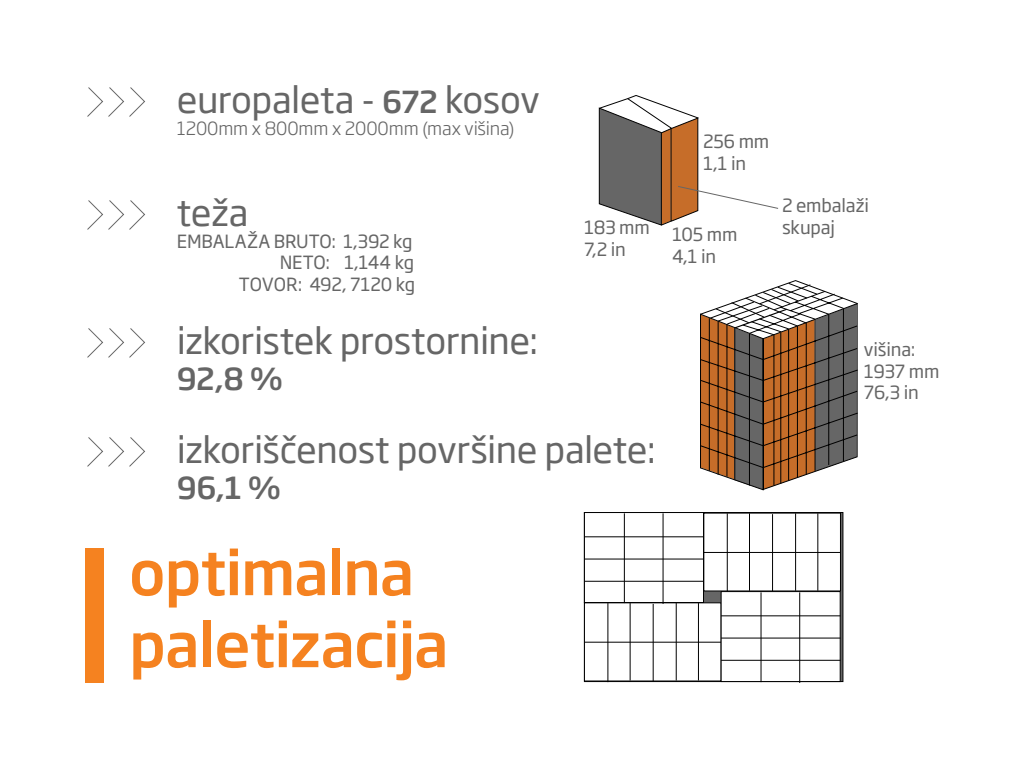
<style>
.page{position:relative;width:1024px;height:768px;background:#fff}
.page>*{position:absolute;margin:0;border:0;box-sizing:border-box;transform-origin:0 0}
.t1{font:500 60px "Soho Gothic Pro";letter-spacing:-.02em;color:#f58220}
.t2{font:36px "Soho Gothic Pro";letter-spacing:-.015em;color:#666}
.t3{font:500 30px "Soho Gothic Pro";color:#666}
.t4{font:18px "Soho Gothic Pro";letter-spacing:-.01em;color:#666}
.t5{font:300 18px "Soho Gothic Pro";letter-spacing:-.01em;color:#666}
.s1{font-weight:500;font-size:30px}
</style>
<div class="page">
<div style="left:85px;top:548px;width:19px;height:135px;background:#f58220"></div>
<svg style="left:87px;top:87px;width:58px;height:30px"></svg>
<svg style="left:87px;top:200px;width:58px;height:30px"></svg>
<svg style="left:87px;top:328px;width:58px;height:30px"></svg>
<svg style="left:87px;top:437px;width:58px;height:30px"></svg>
<div style="left:584px;top:602px;width:138px;height:79px;background:#fff;border:1px solid #000"></div>
<hr style="left:584px;top:642px;width:137px;height:1px;background:#000">
<hr style="left:607px;top:603px;width:1px;height:79px;background:#000">
<hr style="left:630px;top:603px;width:1px;height:77px;background:#000">
<hr style="left:653px;top:604px;width:1px;height:77px;background:#000">
<hr style="left:676px;top:603px;width:1px;height:77px;background:#000">
<hr style="left:698px;top:603px;width:1px;height:77px;background:#000">
<hr style="left:704px;top:552px;width:136px;height:1px;background:#000">
<hr style="left:727px;top:513px;width:1px;height:79px;background:#000">
<hr style="left:749px;top:513px;width:1px;height:78px;background:#000">
<hr style="left:772px;top:514px;width:1px;height:78px;background:#000">
<hr style="left:795px;top:513px;width:1px;height:78px;background:#000">
<hr style="left:817px;top:513px;width:1px;height:78px;background:#000">
<div style="left:721px;top:591px;width:120px;height:91px;background:#fff;border:1px solid #000"></div>
<hr style="left:721px;top:615px;width:119px;height:1px;background:#000">
<hr style="left:721px;top:638px;width:119px;height:1px;background:#000">
<hr style="left:721px;top:660px;width:119px;height:1px;background:#000">
<hr style="left:761px;top:592px;width:1px;height:90px;background:#000">
<hr style="left:799px;top:592px;width:1px;height:91px;background:#000">
<div style="left:584px;top:512px;width:120px;height:91px;background:#fff;border:1px solid #000"></div>
<hr style="left:584px;top:536px;width:120px;height:1px;background:#000">
<hr style="left:584px;top:559px;width:120px;height:1px;background:#000">
<hr style="left:584px;top:581px;width:120px;height:1px;background:#000">
<hr style="left:624px;top:513px;width:1px;height:90px;background:#000">
<hr style="left:663px;top:513px;width:1px;height:91px;background:#000">
<svg style="left:700px;top:280px;width:158px;height:211px"></svg>
<svg style="left:599px;top:95px;width:180px;height:131px"></svg>
<p class="t2" style="left:177px;top:72px;width:364px">europaleta - <span class="s1">672</span> kosov</p>
<p class="t5" style="left:177px;top:114px;width:339px">1200mm x 800mm x 2000mm (max višina)</p>
<p class="t2" style="left:177px;top:185px;width:73px">teža</p>
<p class="t4" style="left:177px;top:227px;width:237px">EMBALAŽA BRUTO: 1,392 kg</p>
<p class="t4" style="left:280px;top:249px;width:136px">NETO: 1,144 kg</p>
<p class="t4" style="left:239px;top:270px;width:178px">TOVOR: 492, 7120 kg</p>
<p class="t2" style="left:177px;top:313px;width:363px">izkoristek prostornine:</p>
<p class="t3" style="left:177px;top:355px;width:108px">92,8 %</p>
<p class="t4" style="left:584px;top:213px;width:67px">183 mm</p>
<p class="t4" style="left:584px;top:235px;width:43px">7,2 in</p>
<p class="t2" style="left:177px;top:422px;width:481px">izkoriščenost površine palete:</p>
<p class="t3" style="left:177px;top:464px;width:106px">96,1 %</p>
<p class="t1" style="left:129px;top:526px;width:287px">optimalna</p>
<p class="t1" style="left:129px;top:598px;width:321px">paletizacija</p>
<p class="t4" style="left:703px;top:128px;width:68px">256 mm</p>
<p class="t4" style="left:703px;top:149px;width:45px">1,1 in</p>
<p class="t4" style="left:672px;top:221px;width:67px">105 mm</p>
<p class="t4" style="left:672px;top:242px;width:46px">4,1 in</p>
<p class="t4" style="left:782px;top:191px;width:88px">2 embalaži</p>
<p class="t4" style="left:782px;top:213px;width:55px">skupaj</p>
<p class="t4" style="left:864px;top:335px;width:53px">višina:</p>
<p class="t4" style="left:864px;top:357px;width:77px">1937 mm</p>
<p class="t4" style="left:864px;top:379px;width:56px">76,3 in</p>
</div>
